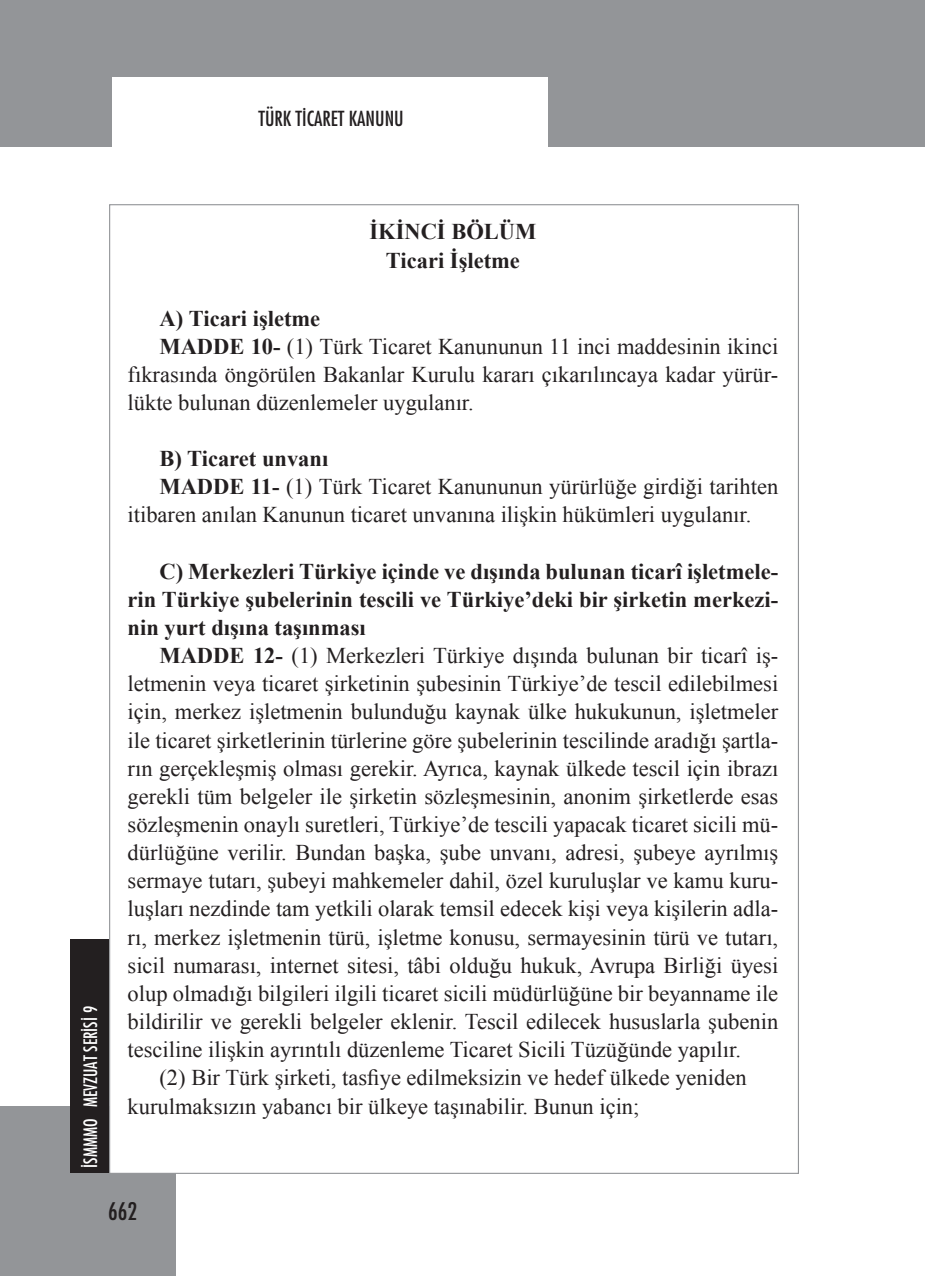
<style>
.page{position:relative;width:925px;height:1276px;background:#fff}
.page>*{position:absolute;margin:0;border:0;box-sizing:border-box;transform-origin:0 0}
.t1{font:23.62px "Futura Cond Nr Tr";color:#231f20}
.t2{font:22.5px/28.1px "Times New Roman";color:#231f20;text-align:justify}
.t3{font:700 22.5px/28.1px "Times New Roman";color:#231f20;text-align:center}
.t4{font:20.25px "Futura Cond Nr Tr";color:#231f20}
.t5{font:18px "Futura Cond Nr Tr";color:#fff}
.s1{font-weight:700}
</style>
<div class="page">
<div style="left:0;top:0;width:925px;height:146px;background:#939598"></div>
<div style="left:0;top:1107px;width:176px;height:169px;background:#939598"></div>
<div style="left:109px;top:204px;width:690px;height:970px;background:#fff;border:1px solid #939598"></div>
<div style="left:113px;top:77px;width:435px;height:93px;background:#fff"></div>
<div style="left:70px;top:939px;width:39px;height:234px;background:#231f20"></div>
<p class="t4" style="left:258px;top:106px;width:147px">TÜRK TİCARET KANUNU</p>
<p class="t3" style="left:369px;top:216px;width:168px;line-height:29.2px">İKİNCİ BÖLÜM<br>Ticari İşletme</p>
<p class="t5" style="left:79px;top:1167px;width:163px;rotate:-90deg">İSMMMO MEVZUAT SERİSİ 9</p>
<p class="t3" style="left:159px;top:304px;width:162px">A) Ticari işletme</p>
<p class="t2" style="left:159px;top:332px;width:620px"><span class="s1">MADDE 10-</span> (1) Türk Ticaret Kanununun 11 inci maddesinin ikinci</p>
<p class="t2" style="left:128px;top:360px;width:652px">fıkrasında öngörülen Bakanlar Kurulu kararı çıkarılıncaya kadar yürür-</p>
<p class="t2" style="left:128px;top:388px;width:348px">lükte bulunan düzenlemeler uygulanır.</p>
<p class="t3" style="left:159px;top:444px;width:170px">B) Ticaret unvanı</p>
<p class="t2" style="left:159px;top:472px;width:620px"><span class="s1">MADDE 11-</span> (1) Türk Ticaret Kanununun yürürlüğe girdiği tarihten</p>
<p class="t2" style="left:128px;top:500px;width:625px">itibaren anılan Kanunun ticaret unvanına ilişkin hükümleri uygulanır.</p>
<p class="t3" style="left:128px;top:557px;width:652px;text-align:justify;text-indent:32px">C) Merkezleri Türkiye içinde ve dışında bulunan ticarî işletmele&shy;rin Türkiye şubelerinin tescili ve Türkiye’deki bir şirketin merkezi&shy;nin yurt dışına taşınması</p>
<p class="t2" style="left:128px;top:641px;width:652px;text-indent:32px"><span class="s1">MADDE 12-</span> (1) Merkezleri Türkiye dışında bulunan bir ticarî iş&shy;letmenin veya ticaret şirketinin şubesinin Türkiye’de tescil edilebilmesi için, merkez işletmenin bulunduğu kaynak ülke hukukunun, işletmeler ile ticaret şirketlerinin türlerine göre şubelerinin tescilinde aradığı şartla&shy;rın gerçekleşmiş olması gerekir. Ayrıca, kaynak ülkede tescil için ibrazı gerekli tüm belgeler ile şirketin sözleşmesinin, anonim şirketlerde esas sözleşmenin onaylı suretleri, Türkiye’de tescili yapacak ticaret sicili mü&shy;dürlüğüne verilir. Bundan başka, şube unvanı, adresi, şubeye ayrılmış sermaye tutarı, şubeyi mahkemeler dahil, özel kuruluşlar ve kamu kuru&shy;luşları nezdinde tam yetkili olarak temsil edecek kişi veya kişilerin adla&shy;rı, merkez işletmenin türü, işletme konusu, sermayesinin türü ve tutarı, sicil numarası, internet sitesi, tâbi olduğu hukuk, Avrupa Birliği üyesi olup olmadığı bilgileri ilgili ticaret sicili müdürlüğüne bir beyanname ile bildirilir ve gerekli belgeler eklenir. Tescil edilecek hususlarla şubenin tesciline ilişkin ayrıntılı düzenleme Ticaret Sicili Tüzüğünde yapılır.</p>
<p class="t2" style="left:128px;top:1062px;width:620px;line-height:29.2px;text-indent:32px">(2) Bir Türk şirketi, tasfiye edilmeksizin ve hedef ülkede yeniden kurulmaksızın yabancı bir ülkeye taşınabilir. Bunun için;</p>
<p class="t1" style="left:108px;top:1196px;width:31px">662</p>
</div>
